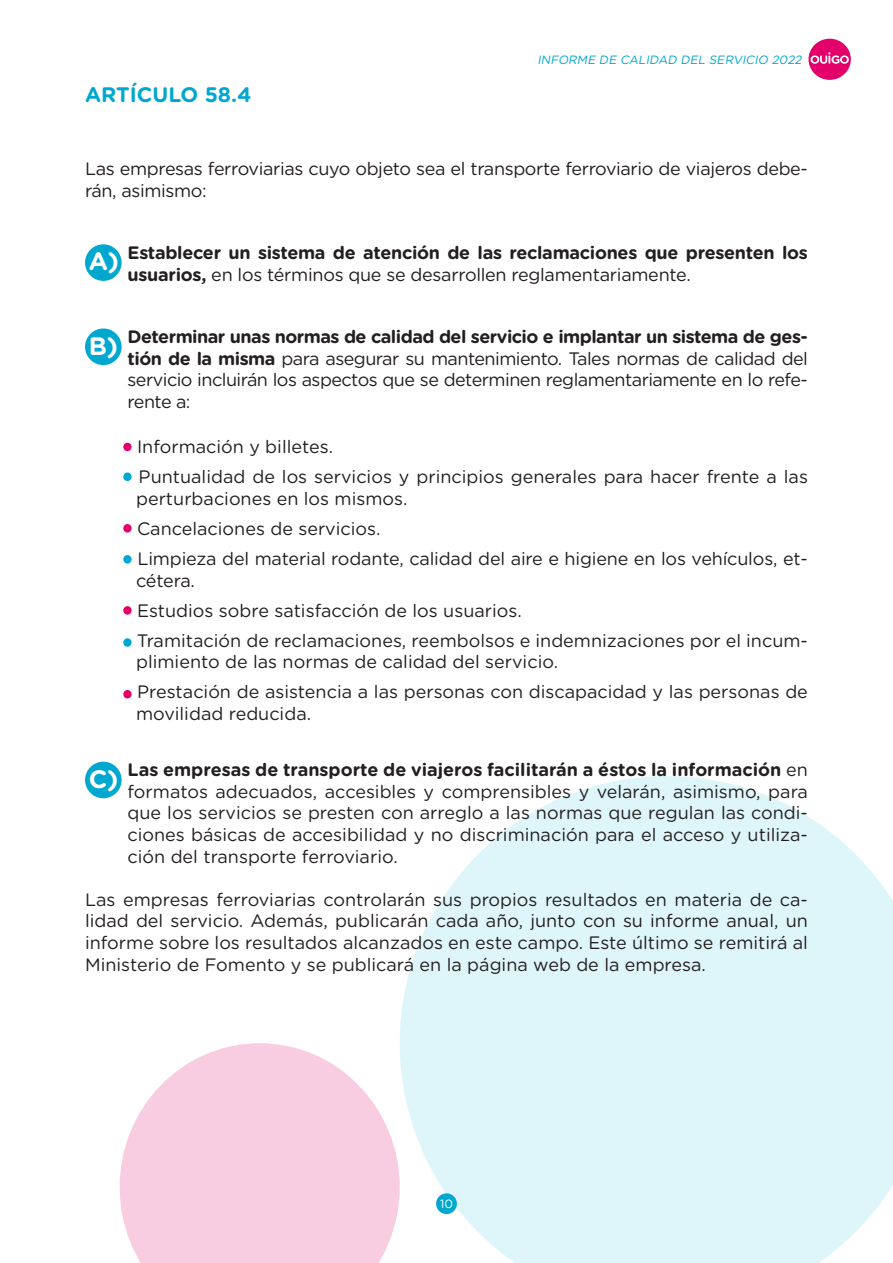
<style>
.page{position:relative;width:893px;height:1263px;background:#fff}
.page>*{position:absolute;margin:0;border:0;box-sizing:border-box;transform-origin:0 0}
.t1{font:700 25.2px "Gotham Rounded";color:#fff}
.t2{font:700 21px "Gotham Rounded";color:#00a7cf}
.t3{font:18px/21.6px "Gotham Rounded";color:#231f20}
.t4{font:700 18px/21.6px "Gotham Rounded";letter-spacing:-.015em;color:#231f20}
.t5{font:18px/21.6px "Gotham Rounded";letter-spacing:-.02em;color:#231f20}
.t6{font:italic 12px "Gotham Rounded";color:#00a7cf}
.t7{font:12px "Gotham Rounded";color:#fff}
.s1{font-weight:400}
.s2{font-weight:700}
</style>
<div class="page">
<svg style="left:120px;top:1043px;width:280px;height:220px;fill:#f9cde1"></svg>
<svg style="left:400px;top:776px;width:493px;height:487px;background:#e2f6f9"></svg>
<div style="left:436px;top:1193px;width:21px;height:21px;background:#00a7cf;border-radius:50%"></div>
<div style="left:808px;top:39px;width:43px;height:41px;background:#e3006b;border-radius:50%"></div>
<svg style="left:810px;top:52px;width:39px;height:12px"></svg>
<div style="left:85px;top:244px;width:37px;height:37px;background:#00a7cf;border-radius:50%"></div>
<div style="left:85px;top:328px;width:37px;height:37px;background:#00a7cf;border-radius:50%"></div>
<div style="left:123px;top:443px;width:9px;height:8px;background:#e3006b;border-radius:50%"></div>
<svg style="left:123px;top:472px;width:9px;height:9px"></svg>
<div style="left:123px;top:524px;width:9px;height:9px;background:#e3006b;border-radius:50%"></div>
<div style="left:123px;top:555px;width:9px;height:9px;background:#00a7cf;border-radius:50%"></div>
<div style="left:123px;top:606px;width:9px;height:9px;background:#e3006b;border-radius:50%"></div>
<div style="left:123px;top:638px;width:9px;height:9px;background:#00a7cf;border-radius:50%"></div>
<div style="left:123px;top:690px;width:9px;height:8px;background:#e3006b;border-radius:50%"></div>
<div style="left:85px;top:762px;width:37px;height:36px;background:#00a7cf;border-radius:50%"></div>
<p class="t2" style="left:85px;top:79px;width:168px">ARTÍCULO 58.4</p>
<p class="t6" style="left:537px;top:51px;width:269px">INFORME DE CALIDAD DEL SERVICIO 2022</p>
<p class="t5" style="left:85px;top:157px;width:724px">Las empresas ferroviarias cuyo objeto sea el transporte ferroviario de viajeros debe&shy;rán, asimismo:</p>
<h1 class="t1" style="left:89px;top:243px;width:32px">A)</h1>
<p class="t4" style="left:128px;top:241px;width:682px">Establecer un sistema de atención de las reclamaciones que presenten los usuarios, <span class="s1">en los términos que se desarrollen reglamentariamente.</span></p>
<h1 class="t1" style="left:89px;top:327px;width:31px">B)</h1>
<p class="t3" style="left:128px;top:325px;width:682px;text-align:justify"><span class="s2">Determinar unas normas de calidad del servicio e implantar un sistema de ges&shy;tión de la misma</span> para asegurar su mantenimiento. Tales normas de calidad del servicio incluirán los aspectos que se determinen reglamentariamente en lo refe&shy;rente a:</p>
<p class="t3" style="left:137px;top:431px;width:672px;line-height:30.2px">Información y billetes.<br>Puntualidad de los servicios y principios generales para hacer frente a las</p>
<p class="t3" style="left:136px;top:482px;width:673px;line-height:30.2px">perturbaciones en los mismos.<br>Cancelaciones de servicios.<br>Limpieza del material rodante, calidad del aire e higiene en los vehículos, et-</p>
<p class="t3" style="left:136px;top:564px;width:673px;line-height:30.2px">cétera.<br>Estudios sobre satisfacción de los usuarios.<br>Tramitación de reclamaciones, reembolsos e indemnizaciones por el incum-</p>
<p class="t3" style="left:136px;top:646px;width:673px;line-height:30.2px">plimiento de las normas de calidad del servicio.<br>Prestación de asistencia a las personas con discapacidad y las personas de</p>
<p class="t3" style="left:136px;top:702px;width:177px">movilidad reducida.</p>
<p class="t3" style="left:128px;top:758px;width:682px;text-align:justify"><span class="s2">Las empresas de transporte de viajeros facilitarán a éstos la información</span> en formatos adecuados, accesibles y comprensibles y velarán, asimismo, para que los servicios se presten con arreglo a las normas que regulan las condi&shy;ciones básicas de accesibilidad y no discriminación para el acceso y utiliza&shy;ción del transporte ferroviario.</p>
<p class="t3" style="left:85px;top:888px;width:724px;text-align:justify">Las empresas ferroviarias controlarán sus propios resultados en materia de ca&shy;lidad del servicio. Además, publicarán cada año, junto con su informe anual, un informe sobre los resultados alcanzados en este campo. Este último se remitirá al Ministerio de Fomento y se publicará en la página web de la empresa.</p>
<h1 class="t1" style="left:89px;top:760px;width:31px">C)</h1>
<p class="t7" style="left:440px;top:1195px;width:14px">10</p>
</div>
